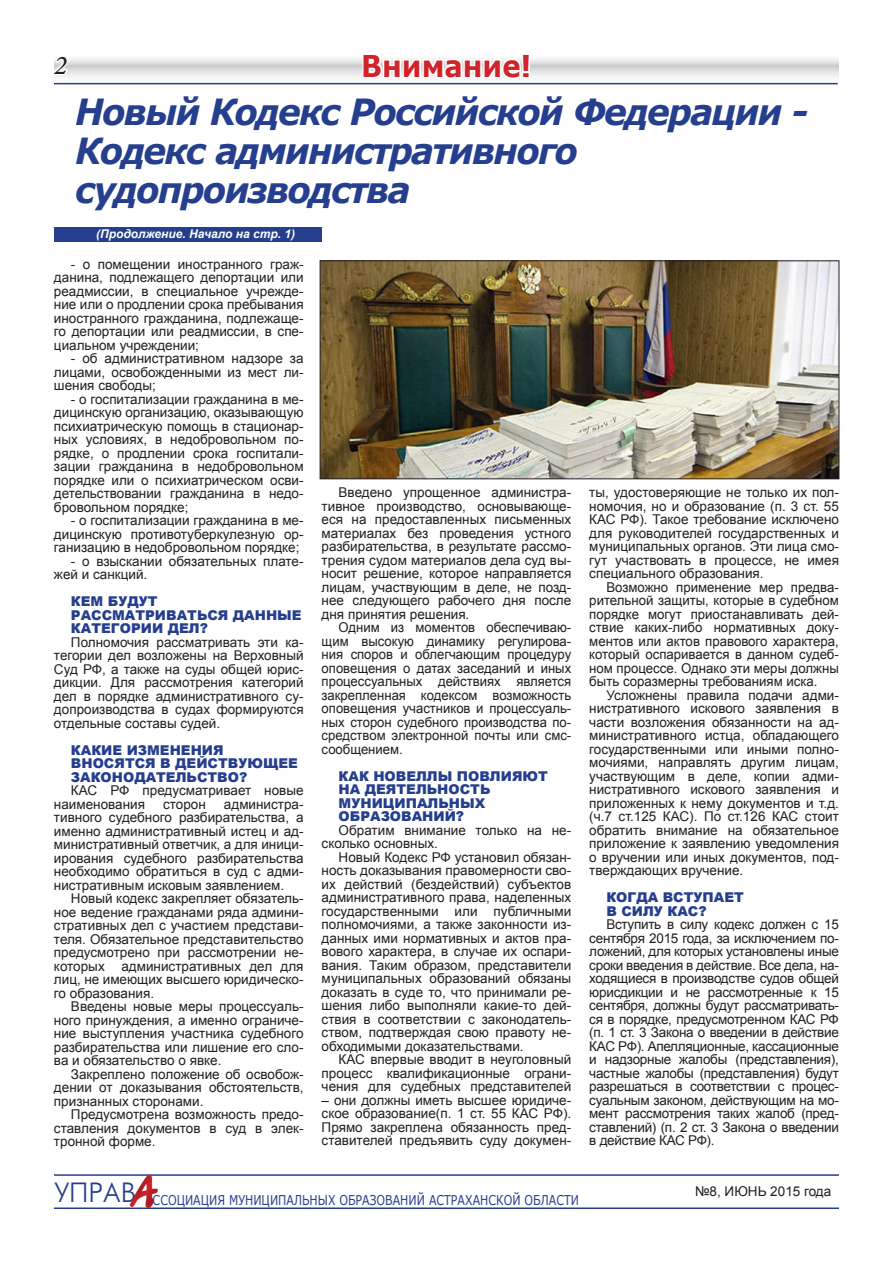
<style>
.page{position:relative;width:893px;height:1263px;background:#fff}
.page>*{position:absolute;margin:0;border:0;box-sizing:border-box;transform-origin:0 0}
.t1{font:44.7px "Tagir CTT";color:#d1232a}
.t2{font:italic 700 36px/39px "Verdana";letter-spacing:-.05em;color:#253f8e;scale:.95 1}
.t3{font:700 30px "Verdana";color:#d1232a;scale:.91 1}
.t4{font:italic 500 27px "Minion Pro";color:#231f20}
.t5{font:13.5px/13.5px "Arial";color:#231f20;text-align:justify}
.t6{font:900 13.5px/13.5px "Arial";color:#253f8e}
.t7{font:13.5px "Verdana";color:#253f8e;scale:.82 1}
.t8{font:italic 700 12px "Arial";color:#fff}
</style>
<div class="page">
<hr style="left:54px;top:1174px;width:785px;height:2px;background:#253f8e">
<svg style="left:54px;top:59px;width:785px;height:26px"></svg>
<svg style="left:54px;top:59px;width:16px;height:18px"></svg>
<hr style="left:54px;top:1207px;width:785px;height:2px;background:#253f8e">
<div style="left:121px;top:1164px;width:59px;height:62px;background:#231f20;opacity:.5"></div>
<svg style="left:361px;top:59px;width:171px;height:22px"></svg>
<div style="left:54px;top:227px;width:268px;height:15px;background:#253f8e"></div>
<img style="left:322px;top:263px;width:515px;height:214px">
<div style="left:320px;top:261px;width:519px;height:218px;border:1px solid #231f20"></div>
<h3 class="t4" style="left:54px;top:46px;width:14px">2</h3>
<h3 class="t3" style="left:361px;top:47px;width:189px">Внимание!</h3>
<h2 class="t2" style="left:75px;top:91px;width:773px">Новый Кодекс Российской Федерации -<br>Кодекс административного судопроизводства</h2>
<p class="t8" style="left:96px;top:226px;width:200px">(Продолжение. Начало на стр. 1)</p>
<p class="t5" style="left:54px;top:257px;width:251px;text-indent:17px">- о помещении иностранного граж&shy;данина, подлежащего депортации или реадмиссии, в специальное учрежде&shy;ние или о продлении срока пребывания иностранного гражданина, подлежаще&shy;го депортации или реадмиссии, в спе&shy;циальном учреждении;</p>
<p class="t5" style="left:54px;top:352px;width:251px;text-indent:17px">- об административном надзоре за лицами, освобожденными из мест ли&shy;шения свободы;</p>
<p class="t5" style="left:54px;top:392px;width:251px;text-indent:17px">- о госпитализации гражданина в ме&shy;дицинскую организацию, оказывающую психиатрическую помощь в стационар&shy;ных условиях, в недобровольном по&shy;рядке, о продлении срока госпитали&shy;зации гражданина в недобровольном порядке или о психиатрическом осви&shy;детельствовании гражданина в недо&shy;бровольном порядке;</p>
<p class="t5" style="left:54px;top:514px;width:251px;text-indent:17px">- о госпитализации гражданина в ме&shy;дицинскую противотуберкулезную ор&shy;ганизацию в недобровольном порядке;</p>
<p class="t5" style="left:54px;top:554px;width:251px;text-indent:17px">- о взыскании обязательных плате&shy;жей и санкций.</p>
<p class="t6" style="left:71px;top:594px;width:88px">Кем будут расс</p>
<p class="t6" style="left:71px;top:608px;width:232px;text-indent:41px">матриваться данные категории дел?</p>
<p class="t5" style="left:54px;top:635px;width:251px;text-indent:17px">Полномочия рассматривать эти ка&shy;тегории дел возложены на Верховный Суд РФ, а также на суды общей юрис&shy;дикции. Для рассмотрения категорий дел в порядке административного су&shy;допроизводства в судах формируются отдельные составы судей.</p>
<p class="t6" style="left:71px;top:743px;width:228px">Какие изменения вносятся в действующее законодательство?</p>
<p class="t5" style="left:54px;top:784px;width:251px;text-indent:17px">КАС РФ предусматривает новые наименования</p>
<p class="t5" style="left:54px;top:797px;width:251px;text-indent:170px">администра&shy;тивного судебного разбирательства, а именно административный истец и ад&shy;министративный ответчик, а для иници&shy;ирования судебного разбирательства необходимо обратиться в суд с адми&shy;нистративным исковым заявлением.</p>
<p class="t5" style="left:54px;top:892px;width:251px;text-indent:17px">Новый кодекс закрепляет обязатель&shy;ное ведение гражданами ряда админи&shy;стративных дел с участием представи&shy;теля. Обязательное представительство предусмотрено при рассмотрении не&shy;которых административных дел для лиц, не имеющих высшего юридическо&shy;го образования.</p>
<p class="t5" style="left:54px;top:1000px;width:251px;text-indent:17px">Введены новые меры процессуаль&shy;ного принуждения, а именно ограниче&shy;ние выступления участника судебного разбирательства или лишение его сло&shy;ва и обязательство о явке.</p>
<p class="t5" style="left:54px;top:1067px;width:251px;text-indent:17px">Закреплено положение об освобож&shy;дении от доказывания обстоятельств, признанных сторонами.</p>
<p class="t5" style="left:54px;top:1108px;width:251px;text-indent:17px">Предусмотрена возможность предо&shy;ставления документов в суд в элек&shy;тронной форме.</p>
<p class="t5" style="left:163px;top:797px;width:44px">сторон</p>
<p class="t5" style="left:322px;top:486px;width:251px;text-indent:17px">Введено упрощенное администра&shy;тивное производство, основывающе&shy;еся на предоставленных письменных материалах без проведения устного разбирательства, в результате рассмо&shy;трения судом материалов дела суд вы&shy;носит решение, которое направляется лицам, участвующим в деле, не позд&shy;нее следующего рабочего дня после дня принятия решения.</p>
<p class="t5" style="left:322px;top:621px;width:251px;text-indent:17px">Одним из моментов обеспечиваю&shy;щим высокую динамику регулирова&shy;ния споров и облегчающим процедуру оповещения о датах заседаний и иных процессуальных действиях является закрепленная кодексом возможность оповещения участников и процессуаль&shy;ных сторон судебного производства по&shy;средством электронной почты или смс&shy;сообщением.</p>
<p class="t6" style="left:339px;top:769px;width:211px">Как новеллы повлияют на деятельность муниципальных образований?</p>
<p class="t5" style="left:322px;top:823px;width:251px;text-indent:17px">Обратим внимание только на не&shy;сколько основных.</p>
<p class="t5" style="left:322px;top:850px;width:251px;text-indent:17px">Новый Кодекс РФ установил обязан&shy;ность доказывания правомерности сво&shy;их действий (бездействий) субъектов административного права, наделенных государственными или публичными полномочиями, а также законности из&shy;данных ими нормативных и актов пра&shy;вового характера, в случае их оспари&shy;вания. Таким образом, представители муниципальных образований обязаны доказать в суде то, что принимали ре&shy;шения либо выполняли какие-то дей&shy;ствия в соответствии с законодатель&shy;ством, подтверждая свою правоту не&shy;обходимыми доказательствами.</p>
<p class="t5" style="left:322px;top:1053px;width:251px;text-indent:17px">КАС впервые вводит в неуголовный процесс квалификационные ограни&shy;чения для судебных представителей</p>
<p class="t5" style="left:322px;top:1093px;width:251px">– они должны иметь высшее юридиче&shy;ское образование(п. 1 ст. 55 КАС РФ).<br>Прямо закреплена обязанность пред&shy;ставителей предъявить суду докумен-</p>
<p class="t5" style="left:589px;top:486px;width:251px">ты, удостоверяющие не только их пол&shy;номочия, но и образование (п. 3 ст. 55<br>КАС РФ). Такое требование исключено для руководителей государственных и муниципальных органов. Эти лица смо&shy;гут участвовать в процессе, не имея специального образования.</p>
<p class="t5" style="left:589px;top:580px;width:251px;text-indent:17px">Возможно применение мер предва&shy;рительной защиты, которые в судебном порядке могут приостанавливать дей&shy;ствие каких-либо нормативных доку&shy;ментов или актов правового характера, который оспаривается в данном судеб&shy;ном процессе. Однако эти меры должны быть соразмерны требованиям иска.</p>
<p class="t5" style="left:589px;top:688px;width:251px;text-indent:17px">Усложнены правила подачи адми&shy;нистративного искового заявления в части возложения обязанности на ад&shy;министративного истца, обладающего государственными или иными полно&shy;мочиями, направлять другим лицам, участвующим в деле, копии адми&shy;нистративного искового заявления и приложенных к нему документов и т.д. (ч.7 ст.125 КАС). По ст.126 КАС стоит обратить внимание на обязательное приложение к заявлению уведомления о вручении или иных документов, под&shy;тверждающих вручение.</p>
<p class="t6" style="left:606px;top:890px;width:139px">Когда вступает в силу КАС?</p>
<p class="t5" style="left:589px;top:918px;width:251px;text-indent:17px">Вступить в силу кодекс должен с 15 сентября 2015 года, за исключением по&shy;ложений, для которых установлены иные сроки введения в действие. Все дела, на&shy;ходящиеся в производстве судов общей юрисдикции и не рассмотренные к 15 сентября, должны будут рассматривать&shy;ся в порядке, предусмотренном КАС РФ (п. 1 ст. 3 Закона о введении в действие КАС РФ). Апелляционные, кассационные и надзорные жалобы (представления), частные жалобы (представления) будут разрешаться в соответствии с процес&shy;суальным законом, действующим на мо&shy;мент рассмотрения таких жалоб (пред&shy;ставлений) (п. 2 ст. 3 Закона о введении в действие КАС РФ).</p>
<h1 class="t1" style="left:130px;top:1164px;width:26px">А</h1>
<p class="t7" style="left:54px;top:1191px;width:642px"><sup>УПРАВ</sup> ссоциация муниципальных образований Астраханской области</p>
<p class="t5" style="left:695px;top:1185px;width:138px">№8, июнь 2015 года</p>
</div>
